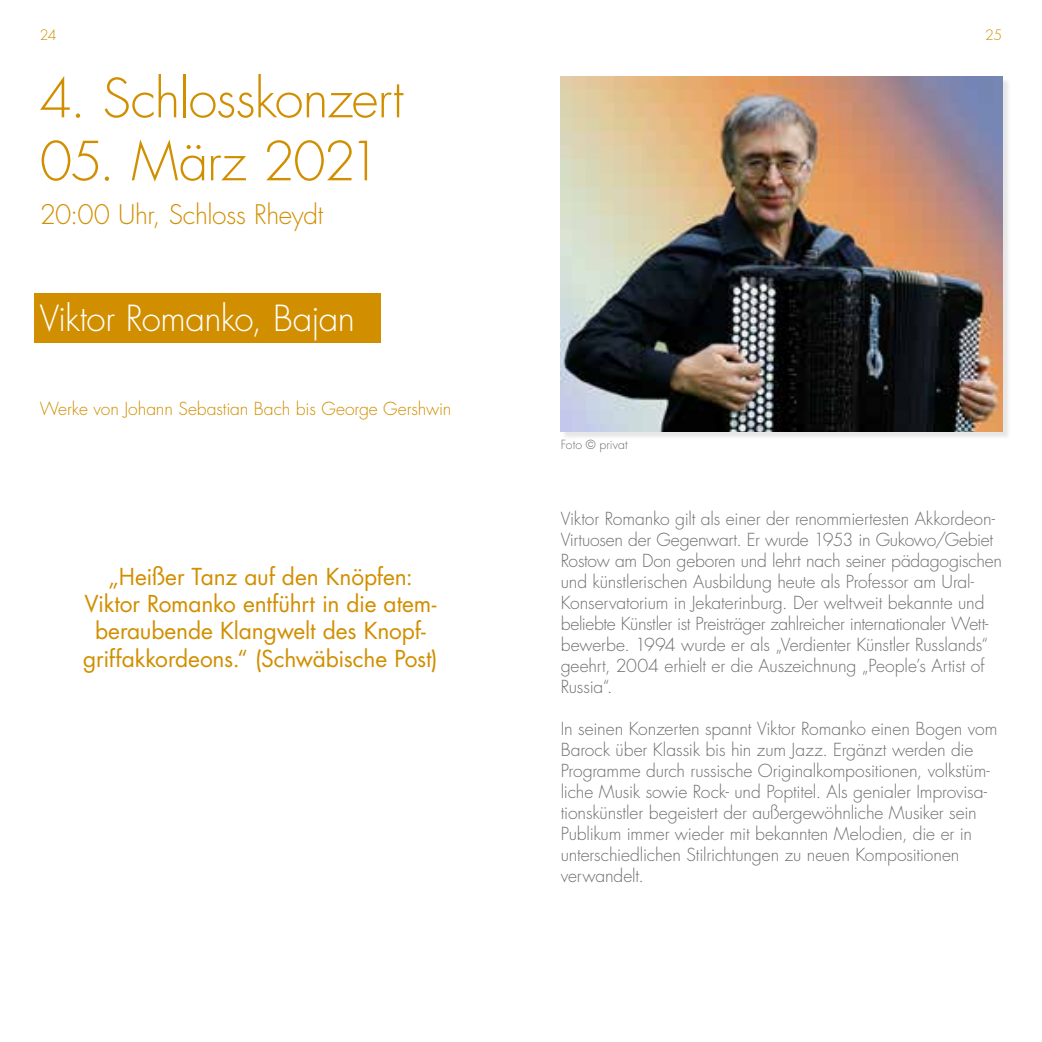
<style>
.page{position:relative;width:1042px;height:1042px;background:#fff}
.page>*{position:absolute;margin:0;border:0;box-sizing:border-box;transform-origin:0 0}
.t1{font:300 52.5px "Futura";letter-spacing:-.02em;color:#d18f00}
.t2{font:300 52.5px "Futura";letter-spacing:-.04em;color:#d18f00}
.t3{font:300 35px "Futura";letter-spacing:-.02em;color:#fff}
.t4{font:300 26.25px "Futura";letter-spacing:-.015em;color:#d18f00}
.t5{font:22.75px/27.3px "Futura";letter-spacing:-.005em;color:#d18f00;text-align:center}
.t6{font:300 17.5px/21px "Futura";letter-spacing:-.01em;color:#706f6f}
.t7{font:300 17.5px "Futura";letter-spacing:-.005em;color:#d18f00}
.t8{font:300 14px "Futura";color:#d18f00}
.t9{font:300 12.25px "Futura";letter-spacing:.005em;color:#706f6f}
</style>
<div class="page">
<div style="left:562px;top:79px;width:448px;height:360px;background:#000;opacity:.1"></div>
<img style="left:561px;top:77px;width:441px;height:354px">
<div style="left:35px;top:293px;width:346px;height:49px;background:#d18f00"></div>
<p class="t8" style="left:40px;top:26px;width:18px">24</p>
<p class="t8" style="left:985px;top:26px;width:18px">25</p>
<h1 class="t1" style="left:40px;top:64px;width:365px">4. Schlosskonzert</h1>
<h1 class="t2" style="left:40px;top:127px;width:343px">05. März 2021</h1>
<h3 class="t4" style="left:40px;top:198px;width:285px">20:00 Uhr, Schloss Rheydt</h3>
<h2 class="t3" style="left:40px;top:295px;width:317px">Viktor Romanko, Bajan</h2>
<p class="t7" style="left:40px;top:397px;width:413px">Werke von Johann Sebastian Bach bis George Gershwin</p>
<h3 class="t5" style="left:83px;top:562px;width:356px">„Heißer Tanz auf den Knöpfen:<br>Viktor Romanko entführt in die atem&shy;beraubende Klangwelt des Knopf&shy;griffakkordeons.“ (Schwäbische Post)</h3>
<p class="t9" style="left:561px;top:437px;width:68px">Foto © privat</p>
<p class="t6" style="left:561px;top:508px;width:443px">Viktor Romanko gilt als einer der renommiertesten Akkordeon-Virtuosen der Gegenwart. Er wurde 1953 in Gukowo/Gebiet Rostow am Don geboren und lehrt nach seiner pädagogischen und künstlerischen Ausbildung heute als Professor am Ural-Konservatorium in Jekaterinburg. Der weltweit bekannte und beliebte Künstler ist Preisträger zahlreicher internationaler Wett&shy;bewerbe. 1994 wurde er als „Verdienter Künstler Russlands“ geehrt, 2004 erhielt er die Auszeichnung „People’s Artist of Russia“.</p>
<p class="t6" style="left:561px;top:718px;width:438px">In seinen Konzerten spannt Viktor Romanko einen Bogen vom Barock über Klassik bis hin zum Jazz. Ergänzt werden die Programme durch russische Originalkompositionen, volkstüm&shy;liche Musik sowie Rock- und Poptitel. Als genialer Improvisa&shy;tionskünstler begeistert der außergewöhnliche Musiker sein Publikum immer wieder mit bekannten Melodien, die er in unterschiedlichen Stilrichtungen zu neuen Kompositionen verwandelt.</p>
</div>
